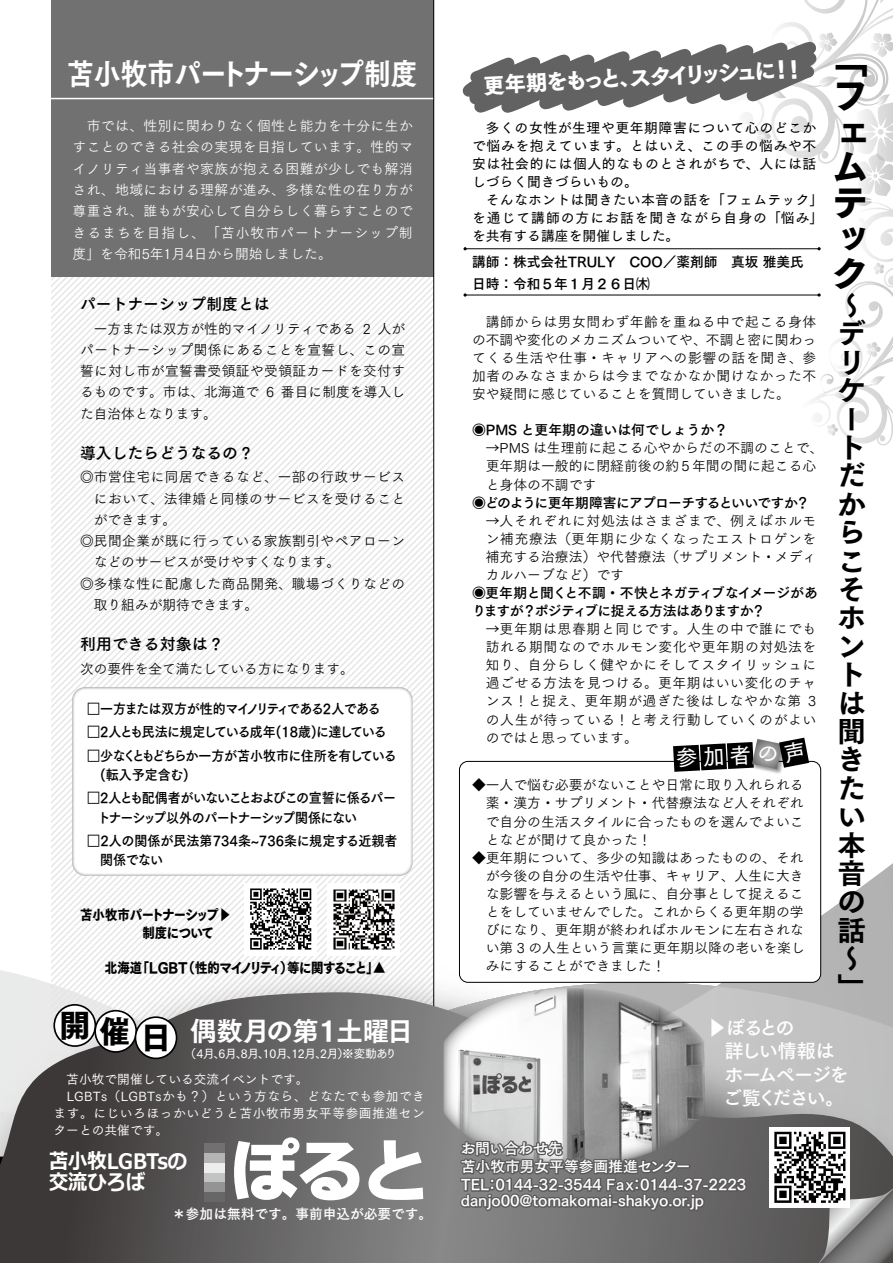
<style>
.page{position:relative;width:893px;height:1263px;background:#fff}
.page>*{position:absolute;margin:0;border:0;box-sizing:border-box;transform-origin:0 0}
.t1{font:35.55px/35.5px "Tsuku Go Pro H";color:#000;text-align:justify}
.t2{font:30.9px "Tsuku Go Pro H";color:#000}
.t3{font:29.7px "Tsuku Go Pro E";letter-spacing:-.04em;color:#fff;scale:.9 1}
.t4{font:28.35px/28.3px "Tsuku Go Pro E";color:#000}
.t5{font:26.55px "Tsuku Go Pro E";letter-spacing:-.02em;color:#fff}
.t6{font:21.3px "Tsuku Go Pro H";color:#fff}
.t7{font:700 21.3px/21.3px "Meiryo";color:#fff;scale:.9 1}
.t8{font:19.2px/23.4px "Tsuku Go Pro B";letter-spacing:-.08em;color:#fff}
.t9{font:15.9px "Tsuku Go Pro B";color:#000}
.t10{font:14.85px/18px "Tsuku Go Pro B";letter-spacing:-.01em;color:#fff}
.t11{font:13.8px/18.1px "Tsuku Go Pro R";color:#000;text-align:justify}
.t12{font:13.8px/21.3px "Tsuku Go Pro R";letter-spacing:.025em;color:#fff;text-align:justify}
.t13{font:13.8px/18.1px "Tsuku Go Pro D";letter-spacing:.04em;color:#000}
.t14{font:13.8px "Tsuku Go Pro R";letter-spacing:.04em;color:#000}
.t15{font:13.8px/21.3px "Tsuku Go Pro B";color:#000}
.t16{font:13.8px/18.1px "Tsuku Go Pro H";letter-spacing:-.05em;color:#000;scale:.9 1}
.t17{font:13.8px/18.1px "Tsuku Go Pro B";letter-spacing:-.04em;color:#000}
.t18{font:13.8px/19.2px "Tsuku Go Pro B";letter-spacing:-.07em;color:#000;scale:.94 1}
.t19{font:13.8px/19.2px "Tsuku Go Pro B";letter-spacing:-.04em;color:#000;scale:.94 1}
.t20{font:13.8px/19.2px "Tsuku Go Pro B";letter-spacing:.005em;color:#000;scale:.94 1}
.t21{font:13.8px "Tsuku Go Pro B";letter-spacing:-.08em;color:#000;scale:.94 1}
.t22{font:13.8px "Tsuku Go Pro B";letter-spacing:-.06em;color:#000}
.t23{font:13.8px "Tsuku Go Pro B";letter-spacing:-.06em;color:#000;scale:.94 1}
.t24{font:13.8px "Tsuku Go Pro R";letter-spacing:.035em;color:#000}
.t25{font:13.8px "Tsuku Go Pro B";color:#fff}
.t26{font:12.75px/17px "Tsuku Go Pro M";letter-spacing:.03em;color:#fff}
.t27{font:11.7px "Tsuku Go Pro D";letter-spacing:-.02em;color:#fff}
.s1{font-family:"Koz Go Pr 6 N"}
</style>
<div class="page">
<svg style="left:434px;top:899px;width:459px;height:49px"></svg>
<svg style="left:274px;top:276px;width:7px;height:607px"></svg>
<svg style="left:293px;top:276px;width:7px;height:607px"></svg>
<svg style="left:300px;top:276px;width:6px;height:607px"></svg>
<svg style="left:306px;top:276px;width:7px;height:607px"></svg>
<svg style="left:313px;top:276px;width:6px;height:670px"></svg>
<svg style="left:319px;top:276px;width:6px;height:672px"></svg>
<svg style="left:325px;top:276px;width:7px;height:668px"></svg>
<svg style="left:332px;top:276px;width:6px;height:607px"></svg>
<svg style="left:338px;top:276px;width:7px;height:607px"></svg>
<svg style="left:345px;top:276px;width:6px;height:607px"></svg>
<svg style="left:351px;top:276px;width:6px;height:607px"></svg>
<svg style="left:357px;top:276px;width:7px;height:607px"></svg>
<svg style="left:364px;top:276px;width:6px;height:607px"></svg>
<svg style="left:370px;top:276px;width:6px;height:607px"></svg>
<svg style="left:376px;top:276px;width:7px;height:607px"></svg>
<svg style="left:383px;top:276px;width:50px;height:672px"></svg>
<img style="left:0;top:948px;width:893px;height:44px">
<svg style="left:0;top:992px;width:893px;height:271px;background:#797777"></svg>
<svg style="left:233px;top:1136px;width:128px;height:65px"></svg>
<svg style="left:367px;top:1139px;width:58px;height:62px"></svg>
<div style="left:204px;top:1143px;width:21px;height:10px;background:#727171"></div>
<div style="left:204px;top:1153px;width:21px;height:10px;background:#b4b4b5"></div>
<div style="left:204px;top:1163px;width:21px;height:10px;background:#ededed"></div>
<div style="left:204px;top:1173px;width:21px;height:9px;background:#c2c3c3"></div>
<div style="left:204px;top:1182px;width:21px;height:10px;background:#949495"></div>
<div style="left:204px;top:1192px;width:21px;height:10px;background:#686767"></div>
<div style="left:51px;top:0;width:383px;height:276px;background:#727171"></div>
<hr style="left:51px;top:98px;width:383px;height:1px;background:#fff">
<div style="left:54px;top:1005px;width:41px;height:41px;background:#fff;border-radius:50%"></div>
<div style="left:53px;top:1004px;width:43px;height:43px;border:2px solid #000;border-radius:50%"></div>
<div style="left:95px;top:1011px;width:41px;height:41px;background:#fff;border-radius:50%"></div>
<div style="left:94px;top:1010px;width:43px;height:43px;border:2px solid #000;border-radius:50%"></div>
<div style="left:135px;top:1017px;width:42px;height:41px;background:#fff;border-radius:50%"></div>
<div style="left:135px;top:1016px;width:42px;height:43px;border:2px solid #000;border-radius:50%"></div>
<img style="left:443px;top:988px;width:262px;height:179px">
<svg style="left:458px;top:1099px;width:290px;height:121px;background:#818080"></svg>
<div style="left:72px;top:687px;width:340px;height:189px;background:#fff;border-radius:13px"></div>
<div style="left:245px;top:883px;width:72px;height:72px;background:#fff"></div>
<svg style="left:250px;top:888px;width:61px;height:62px"></svg>
<div style="left:459px;top:761px;width:362px;height:221px;background:#fff;border-radius:9px"></div>
<div style="left:459px;top:761px;width:362px;height:221px;border:1px solid #000;border-radius:9px"></div>
<hr style="left:433px;top:0;width:1px;height:1006px;background:#000">
<img style="left:771px;top:772px;width:10px;height:2px">
<svg style="left:462px;top:0;width:431px;height:445px"></svg>
<div style="left:769px;top:1127px;width:81px;height:81px;background:#fff"></div>
<svg style="left:774px;top:1132px;width:119px;height:131px"></svg>
<div style="left:328px;top:883px;width:72px;height:72px;background:#fff"></div>
<img style="left:333px;top:889px;width:62px;height:61px">
<svg style="left:673px;top:738px;width:136px;height:34px"></svg>
<h3 class="t3" style="left:67px;top:47px;width:391px">苫小牧市パートナーシップ制度</h3>
<p class="t12" style="left:73px;top:114px;width:342px">　市では、性別に関わりなく個性と能力を十分に生かすことのできる社会の実現を目指しています。性的マイノリティ当事者や家族が抱える困難が少しでも解消され、地域における理解が進み、多様な性の在り方が尊重され、誰もが安心して自分らしく暮らすことのできるまちを目指し、「苫小牧市パートナーシップ制度」を令和5年1月4日から開始しました。</p>
<p class="t9" style="left:80px;top:290px;width:191px">パートナーシップ制度とは</p>
<p class="t11" style="left:80px;top:316px;width:327px;line-height:21.3px">　一方または双方が性的マイノリティである 2 人がパートナーシップ関係にあることを宣誓し、この宣誓に対し市が宣誓書受領証や受領証カードを交付するものです。市は、北海道で 6 番目に制度を導入した自治体となります。</p>
<p class="t9" style="left:80px;top:439px;width:172px">導入したらどうなるの ?</p>
<p class="t14" style="left:80px;top:466px;width:327px">◎市営住宅に同居できるなど、一部の行政サービス</p>
<p class="t14" style="left:94px;top:487px;width:313px">において、法律婚と同様のサービスを受けること</p>
<p class="t11" style="left:94px;top:509px;width:84px">ができます。</p>
<p class="t24" style="left:80px;top:530px;width:326px">◎民間企業が既に行っている家族割引やペアローン</p>
<p class="t11" style="left:94px;top:552px;width:248px">などのサービスが受けやすくなります。</p>
<p class="t14" style="left:80px;top:572px;width:327px">◎多様な性に配慮した商品開発、職場づくりなどの</p>
<p class="t11" style="left:94px;top:594px;width:166px">取り組みが期待できます。</p>
<p class="t9" style="left:80px;top:630px;width:142px">利用できる対象は ?</p>
<p class="t11" style="left:80px;top:658px;width:275px">次の要件を全て満たしている方になります。</p>
<p class="t23" style="left:87px;top:697px;width:314px">□一方または双方が性的マイノリティである2人である</p>
<p class="t21" style="left:87px;top:720px;width:320px">□2人とも民法に規定している成年(18歳)に達している</p>
<p class="t19" style="left:87px;top:744px;width:331px">□少なくともどちらか一方が苫小牧市に住所を有している　(転入予定含む)</p>
<p class="t18" style="left:87px;top:787px;width:330px">□2人とも配偶者がいないことおよびこの宣誓に係るパー　トナーシップ以外のパートナーシップ関係にない</p>
<p class="t20" style="left:87px;top:829px;width:331px">□2人の関係が民法第734条~736条に規定する近親者　関係でない</p>
<p class="t16" style="left:80px;top:906px;width:169px">苫小牧市パートナーシップ▶　　　　　制度について</p>
<p class="t16" style="left:105px;top:959px;width:313px">北海道「LGBT（性的マイノリティ）等に関すること」▲</p>
<h2 class="t2" style="left:59px;top:1014px;width:114px">開催日</h2>
<h3 class="t5" style="left:190px;top:1007px;width:225px">偶数月の第1土曜日</h3>
<p class="t27" style="left:185px;top:1044px;width:213px">（4月、6月、8月、10月、12月、2月）※変動あり</p>
<p class="t26" style="left:54px;top:1069px;width:373px">　苫小牧で開催している交流イベントです。<br>　LGBTs（LGBTsかも？）という方なら、どなたでも参加できます。にじいろほっかいどうと苫小牧市男女平等参画推進センターとの共催です。</p>
<h3 class="t7" style="left:49px;top:1150px;width:155px">苫小牧LGBTsの交流ひろば</h3>
<p class="t25" style="left:172px;top:1201px;width:261px">＊参加は無料です。事前申込が必要です。</p>
<h3 class="t6" style="left:483px;top:74px;width:323px;rotate:-3deg">更年期をもっと、スタイリッシュに！！</h3>
<h1 class="t1" style="left:832px;top:44px;width:36px">「フェムテック</h1>
<h3 class="t4" style="left:838px;top:288px;width:20px">〜</h3>
<p class="t14" style="left:472px;top:310px;width:346px">　講師からは男女問わず年齢を重ねる中で起こる身体</p>
<h3 class="t4" style="left:838px;top:316px;width:30px">デリケートだからこそホントは聞きたい本音の話〜」</h3>
<p class="t13" style="left:472px;top:117px;width:353px">　多くの女性が生理や更年期障害について心のどこかで悩みを抱えています。とはいえ、この手の悩みや不安は社会的には個人的なものとされがちで、人には話しづらく聞きづらいもの。<br>　そんなホントは聞きたい本音の話を「フェムテック」を通じて講師の方にお話を聞きながら自身の「悩み」を共有する講座を開催しました。</p>
<p class="t15" style="left:472px;top:250px;width:333px">講師：株式会社TRULY　COO／薬剤師　真坂 雅美氏日時：令和５年１月２６日㈭</p>
<p class="t11" style="left:472px;top:329px;width:346px">の不調や変化のメカニズムついてや、不調と密に関わってくる生活や仕事・キャリアへの影響の話を聞き、参加者のみなさまからは今までなかなか聞けなかった不安や疑問に感じていることを質問していきました。</p>
<p class="t15" style="left:472px;top:418px;width:257px">◉PMS と更年期の違いは何でしょうか？</p>
<p class="t11" style="left:486px;top:438px;width:339px;text-align:left"><span class="s1">→</span>PMS は生理前に起こる心やからだの不調のことで、更年期は一般的に閉経前後の約 5 年間の間に起こる心と身体の不調です</p>
<p class="t22" style="left:472px;top:490px;width:339px">◉どのように更年期障害にアプローチするといいですか？</p>
<p class="t11" style="left:486px;top:510px;width:332px"><span class="s1">→</span>人それぞれに対処法はさまざまで、例えばホルモン補充療法（更年期に少なくなったエストロゲンを補充する治療法）や代替療法（サプリメント・メディカルハーブなど）です</p>
<p class="t17" style="left:472px;top:582px;width:348px">◉更年期と聞くと不調・不快とネガティブなイメージがありますが？ポジティブに捉える方法はありますか？</p>
<p class="t11" style="left:486px;top:618px;width:332px"><span class="s1">→</span>更年期は思春期と同じです。人生の中で誰にでも訪れる期間なのでホルモン変化や更年期の対処法を知り、自分らしく健やかにそしてスタイリッシュに過ごせる方法を見つける。更年期はいい変化のチャンス！と捉え、更年期が過ぎた後はしなやかな第 3の人生が待っている！と考え行動していくのがよいのではと思っています。</p>
<p class="t11" style="left:486px;top:775px;width:319px;text-indent:-14px">◆一人で悩む必要がないことや日常に取り入れられる薬・漢方・サプリメント・代替療法など人それぞれで自分の生活スタイルに合ったものを選んでよいことなどが聞けて良かった！</p>
<p class="t11" style="left:486px;top:847px;width:321px;text-indent:-14px">◆更年期について、多少の知識はあったものの、それが今後の自分の生活や仕事、キャリア、人生に大きな影響を与えるという風に、自分事として捉えることをしていませんでした。これからくる更年期の学びになり、更年期が終わればホルモンに左右されない第 3 の人生という言葉に更年期以降の老いを楽しみにすることができました！</p>
<h3 class="t8" style="left:723px;top:1014px;width:127px;text-indent:-15px">▶ぽるとの<br>詳しい情報はホームページをご覧ください。</h3>
<p class="t10" style="left:461px;top:1138px;width:287px">お問い合わせ先<br>苫小牧市男女平等参画推進センター<br>TEL：0144-32-3544 Fax：0144-37-2223</p>
<p class="t10" style="left:461px;top:1190px;width:245px">danjo00@tomakomai-shakyo.or.jp</p>
</div>
